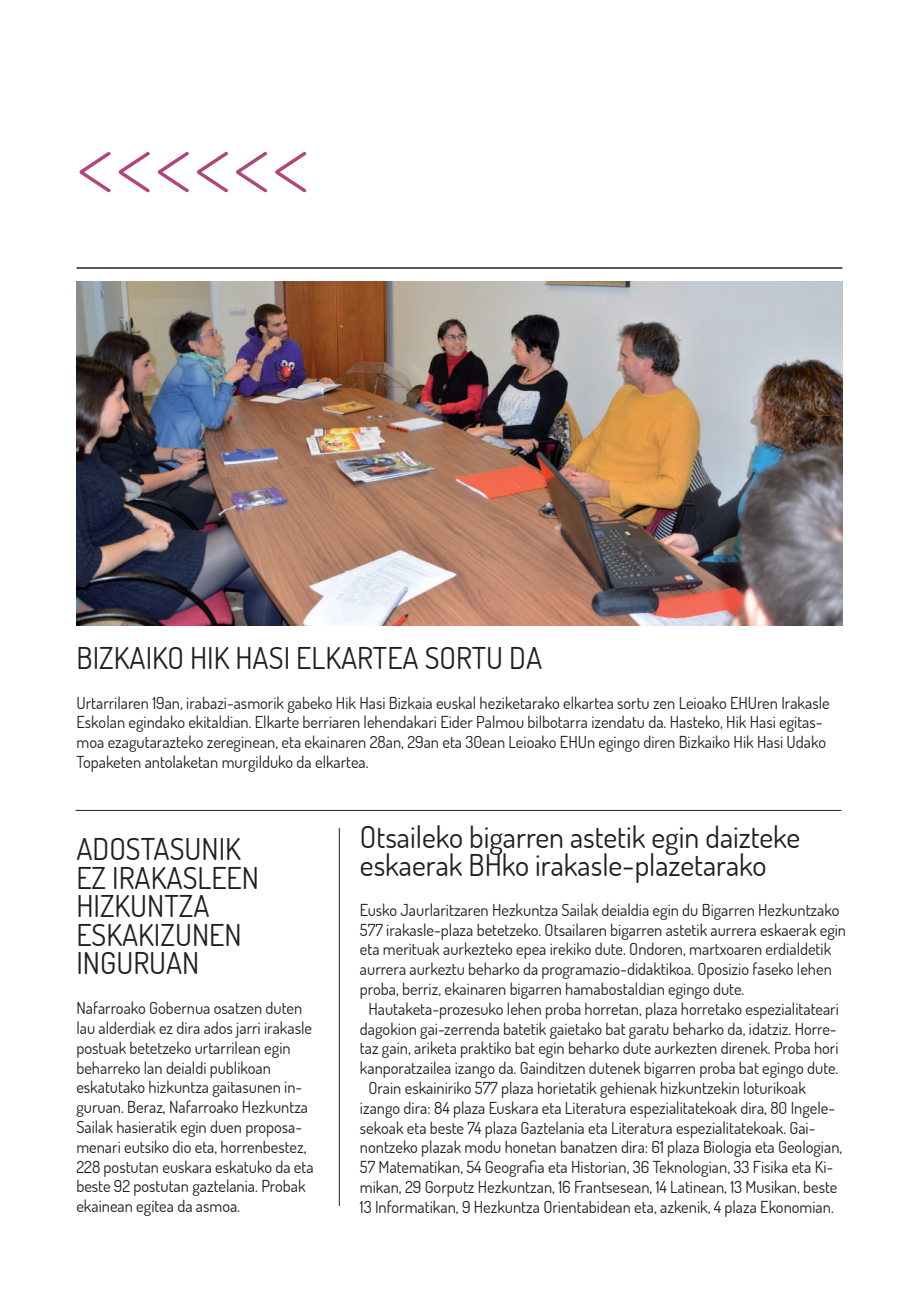
<style>
.page{position:relative;width:919px;height:1289px;background:#fff}
.page>*{position:absolute;margin:0;border:0;box-sizing:border-box;transform-origin:0 0}
.t1{font:200 99px "Dosis";color:#ae487a}
.t2{font:30px/28.5px "Dosis";color:#231f20}
.t3{font:16.5px/19.8px "Dosis";color:#231f20}
</style>
<div class="page">
<hr style="left:77px;top:267px;width:765px;height:2px;background:#231f20">
<img style="left:77px;top:282px;width:765px;height:343px">
<hr style="left:75px;top:810px;width:766px;height:1px;background:#231f20">
<hr style="left:339px;top:827px;width:1px;height:378px;background:#231f20">
<h1 class="t1" style="left:77px;top:98px;width:236px">&lt;&lt;&lt;&lt;&lt;&lt;</h1>
<h2 class="t2" style="left:77px;top:643px;width:467px">BIZKAIKO HIK HASI ELKARTEA SORTU DA</h2>
<p class="t3" style="left:77px;top:692px;width:754px">Urtarrilaren 19an, irabazi-asmorik gabeko Hik Hasi Bizkaia euskal heziketarako elkartea sortu zen Leioako EHUren Irakasle Eskolan egindako ekitaldian. Elkarte berriaren lehendakari Eider Palmou bilbotarra izendatu da. Hasteko, Hik Hasi egitas&shy;moa ezagutarazteko zereginean, eta ekainaren 28an, 29an eta 30ean Leioako EHUn egingo diren Bizkaiko Hik Hasi Udako Topaketen antolaketan murgilduko da elkartea.</p>
<h2 class="t2" style="left:76px;top:834px;width:184px">ADOSTASUNIK<br>EZ IRAKASLEEN<br>HIZKUNTZA<br>ESKAKIZUNEN<br>INGURUAN</h2>
<p class="t3" style="left:76px;top:997px;width:239px">Nafarroako Gobernua osatzen duten lau alderdiak ez dira ados jarri irakasle postuak betetzeko urtarrilean egin beharreko lan deialdi publikoan eskatutako hizkuntza gaitasunen in&shy;guruan. Beraz, Nafarroako Hezkuntza Sailak hasieratik egin duen proposa&shy;menari eutsiko dio eta, horrenbestez, 228 postutan euskara eskatuko da eta beste 92 postutan gaztelania. Probak ekainean egitea da asmoa.</p>
<h2 class="t2" style="left:360px;top:821px;width:442px">Otsaileko bigarren astetik egin daizteke eskaerak BHko irakasle-plazetarako</h2>
<p class="t3" style="left:360px;top:899px;width:481px">Eusko Jaurlaritzaren Hezkuntza Sailak deialdia egin du Bigarren Hezkuntzako</p>
<p class="t3" style="left:360px;top:919px;width:487px">577 irakasle-plaza betetzeko. Otsailaren bigarren astetik aurrera eskaerak egin</p>
<p class="t3" style="left:360px;top:939px;width:472px">eta merituak aurkezteko epea irekiko dute. Ondoren, martxoaren erdialdetik</p>
<p class="t3" style="left:360px;top:958px;width:473px">aurrera aurkeztu beharko da programazio-didaktikoa. Oposizio faseko lehen</p>
<p class="t3" style="left:360px;top:978px;width:386px">proba, berriz, ekainaren bigarren hamabostaldian egingo dute.</p>
<p class="t3" style="left:368px;top:998px;width:472px">Hautaketa-prozesuko lehen proba horretan, plaza horretako espezialitateari</p>
<p class="t3" style="left:360px;top:1018px;width:478px">dagokion gai-zerrenda batetik gaietako bat garatu beharko da, idatziz. Horre-</p>
<p class="t3" style="left:360px;top:1038px;width:480px">taz gain, ariketa praktiko bat egin beharko dute aurkezten direnek. Proba hori</p>
<p class="t3" style="left:360px;top:1057px;width:480px">kanporatzailea izango da. Gainditzen dutenek bigarren proba bat egingo dute.</p>
<p class="t3" style="left:368px;top:1077px;width:439px">Orain eskainiriko 577 plaza horietatik gehienak hizkuntzekin loturikoak</p>
<p class="t3" style="left:360px;top:1097px;width:477px">izango dira: 84 plaza Euskara eta Literatura espezialitatekoak dira, 80 Ingele-</p>
<p class="t3" style="left:360px;top:1117px;width:457px">sekoak eta beste 74 plaza Gaztelania eta Literatura espezialitatekoak. Gai-</p>
<p class="t3" style="left:360px;top:1137px;width:484px">nontzeko plazak modu honetan banatzen dira: 61 plaza Biologia eta Geologian,</p>
<p class="t3" style="left:360px;top:1156px;width:475px">57 Matematikan, 54 Geografia eta Historian, 36 Teknologian, 33 Fisika eta Ki-</p>
<p class="t3" style="left:360px;top:1176px;width:479px">mikan, 29 Gorputz Hezkuntzan, 16 Frantsesean, 14 Latinean, 13 Musikan, beste</p>
<p class="t3" style="left:360px;top:1196px;width:475px">13 Informatikan, 9 Hezkuntza Orientabidean eta, azkenik, 4 plaza Ekonomian.</p>
</div>
